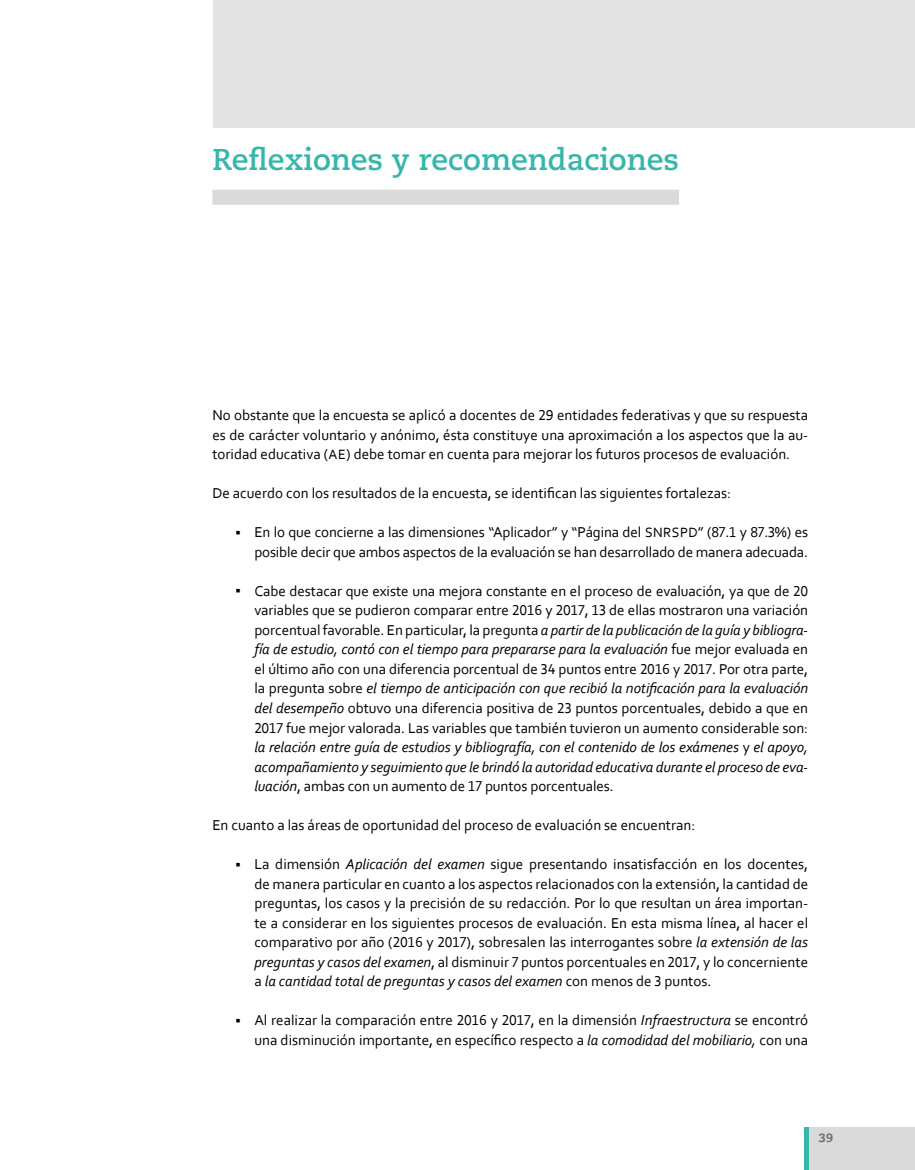
<style>
.page{position:relative;width:915px;height:1170px;background:#fff}
.page>*{position:absolute;margin:0;border:0;box-sizing:border-box;transform-origin:0 0}
.t1{font:700 30px "Caecilia LT Std";color:#38b6ab}
.t2{font:15px/19.5px "Corbel";color:#000;text-align:justify}
.t3{font:800 12px "Caecilia LT Std";color:#706f6f}
.s1{font-size:14.1px}
.s2{font-style:italic}
</style>
<div class="page">
<div style="left:213px;top:0;width:701px;height:128px;background:#e3e3e3"></div>
<div style="left:212px;top:190px;width:466px;height:15px;background:#dadada"></div>
<div style="left:808px;top:1127px;width:106px;height:42px;background:#dadada"></div>
<hr style="left:804px;top:1127px;width:4px;height:42px;background:#38b6ab">
<h1 class="t1" style="left:212px;top:142px;width:468px">Reflexiones y recomendaciones</h1>
<p class="t2" style="left:212px;top:405px;width:597px">No obstante que la encuesta se aplicó a docentes de 29 entidades federativas y que su respuesta es de carácter voluntario y anónimo, ésta constituye una aproximación a los aspectos que la au&shy;toridad educativa (<span class="s1">AE</span>) debe tomar en cuenta para mejorar los futuros procesos de evaluación.</p>
<p class="t2" style="left:212px;top:483px;width:520px">De acuerdo con los resultados de la encuesta, se identifican las siguientes fortalezas:</p>
<p class="t2" style="left:254px;top:522px;width:555px">En lo que concierne a las dimensiones “Aplicador” y “Página del <span class="s1">SNRSPD</span>” (87.1 y 87.3%) es posible decir que ambos aspectos de la evaluación se han desarrollado de manera adecuada.</p>
<p class="t2" style="left:254px;top:580px;width:555px">Cabe destacar que existe una mejora constante en el proceso de evaluación, ya que de 20 variables que se pudieron comparar entre 2016 y 2017, 13 de ellas mostraron una variación porcentual favorable. En particular, la pregunta <span class="s2">a partir de la publicación de la guía y bibliogra&shy;fía de estudio, contó con el tiempo para prepararse para la evaluación</span> fue mejor evaluada en el último año con una diferencia porcentual de 34 puntos entre 2016 y 2017. Por otra parte, la pregunta sobre <span class="s2">el tiempo de anticipación con que recibió la notificación para la evaluación del desempeño</span> obtuvo una diferencia positiva de 23 puntos porcentuales, debido a que en 2017 fue mejor valorada. Las variables que también tuvieron un aumento considerable son: <span class="s2">la relación entre guía de estudios y bibliografía, con el contenido de los exámenes</span> y <span class="s2">el apoyo, acompañamiento y seguimiento que le brindó la autoridad educativa durante el proceso de eva&shy;luación</span>, ambas con un aumento de 17 puntos porcentuales.</p>
<p class="t2" style="left:212px;top:814px;width:484px">En cuanto a las áreas de oportunidad del proceso de evaluación se encuentran:</p>
<p class="t2" style="left:254px;top:853px;width:555px">La dimensión <span class="s2">Aplicación del examen</span> sigue presentando insatisfacción en los docentes, de manera particular en cuanto a los aspectos relacionados con la extensión, la cantidad de preguntas, los casos y la precisión de su redacción. Por lo que resultan un área importan&shy;te a considerar en los siguientes procesos de evaluación. En esta misma línea, al hacer el comparativo por año (2016 y 2017), sobresalen las interrogantes sobre <span class="s2">la extensión de las preguntas y casos del examen</span>, al disminuir 7 puntos porcentuales en 2017, y lo concerniente a <span class="s2">la cantidad total de preguntas y casos del examen</span> con menos de 3 puntos.</p>
<p class="t2" style="left:254px;top:1009px;width:555px">Al realizar la comparación entre 2016 y 2017, en la dimensión <span class="s2">Infraestructura</span> se encontró una disminución importante, en específico respecto a <span class="s2">la comodidad del mobiliario,</span> con una</p>
<p class="t3" style="left:818px;top:1130px;width:16px">39</p>
</div>
